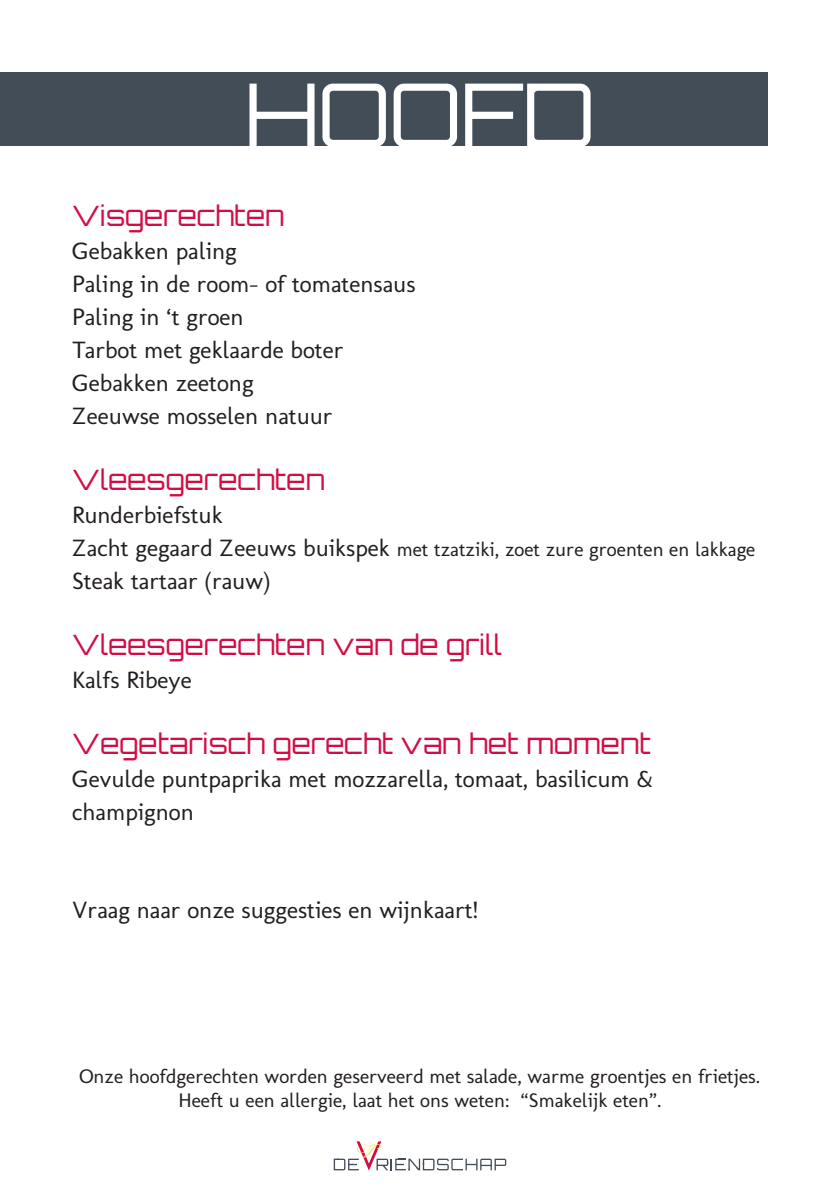
<style>
.page{position:relative;width:840px;height:1191px;background:#fff}
.page>*{position:absolute;margin:0;border:0;box-sizing:border-box;transform-origin:0 0}
.t1{font:88px "Orbitron";letter-spacing:-.02em;color:#fff}
.t2{font:28px "Orbitron";color:#d20d44}
.t3{font:24px/33px "Molengo";color:#231f20}
.t4{font:20px "Molengo";color:#231f20}
.s1{font-size:24px}
</style>
<div class="page">
<div style="left:0;top:72px;width:767px;height:73px;background:#434d57"></div>
<svg style="left:333px;top:1141px;width:173px;height:29px"></svg>
<p class="t1" style="left:244px;top:58px;width:352px">HOOFD</p>
<p class="t2" style="left:72px;top:197px;width:214px">Visgerechten</p>
<p class="t3" style="left:72px;top:234px;width:166px">Gebakken paling</p>
<p class="t3" style="left:72px;top:267px;width:345px">Paling in de room- of tomatensaus</p>
<p class="t3" style="left:72px;top:300px;width:173px">Paling in ‘t groen</p>
<p class="t3" style="left:72px;top:333px;width:273px">Tarbot met geklaarde boter<br>Gebakken zeetong<br>Zeeuwse mosselen natuur</p>
<p class="t2" style="left:72px;top:461px;width:254px">Vleesgerechten</p>
<p class="t3" style="left:72px;top:498px;width:152px">Runderbiefstuk</p>
<p class="t4" style="left:72px;top:537px;width:684px"><span class="s1">Zacht gegaard Zeeuws buikspek</span> met tzatziki, zoet zure groenten en lakkage</p>
<p class="t3" style="left:72px;top:564px;width:200px">Steak tartaar (rauw)</p>
<p class="t2" style="left:72px;top:626px;width:431px">Vleesgerechten van de grill</p>
<p class="t3" style="left:72px;top:663px;width:121px">Kalfs Ribeye</p>
<p class="t2" style="left:72px;top:725px;width:580px">Vegetarisch gerecht van het moment</p>
<p class="t3" style="left:72px;top:762px;width:583px">Gevulde puntpaprika met mozzarella, tomaat, basilicum &amp; champignon</p>
<p class="t3" style="left:72px;top:893px;width:407px">Vraag naar onze suggesties en wijnkaart!</p>
<p class="t4" style="left:79px;top:1064px;width:682px">Onze hoofdgerechten worden geserveerd met salade, warme groentjes en frietjes.</p>
<p class="t4" style="left:178px;top:1088px;width:484px">Heeft u een allergie, laat het ons weten: “Smakelijk eten”.</p>
</div>
